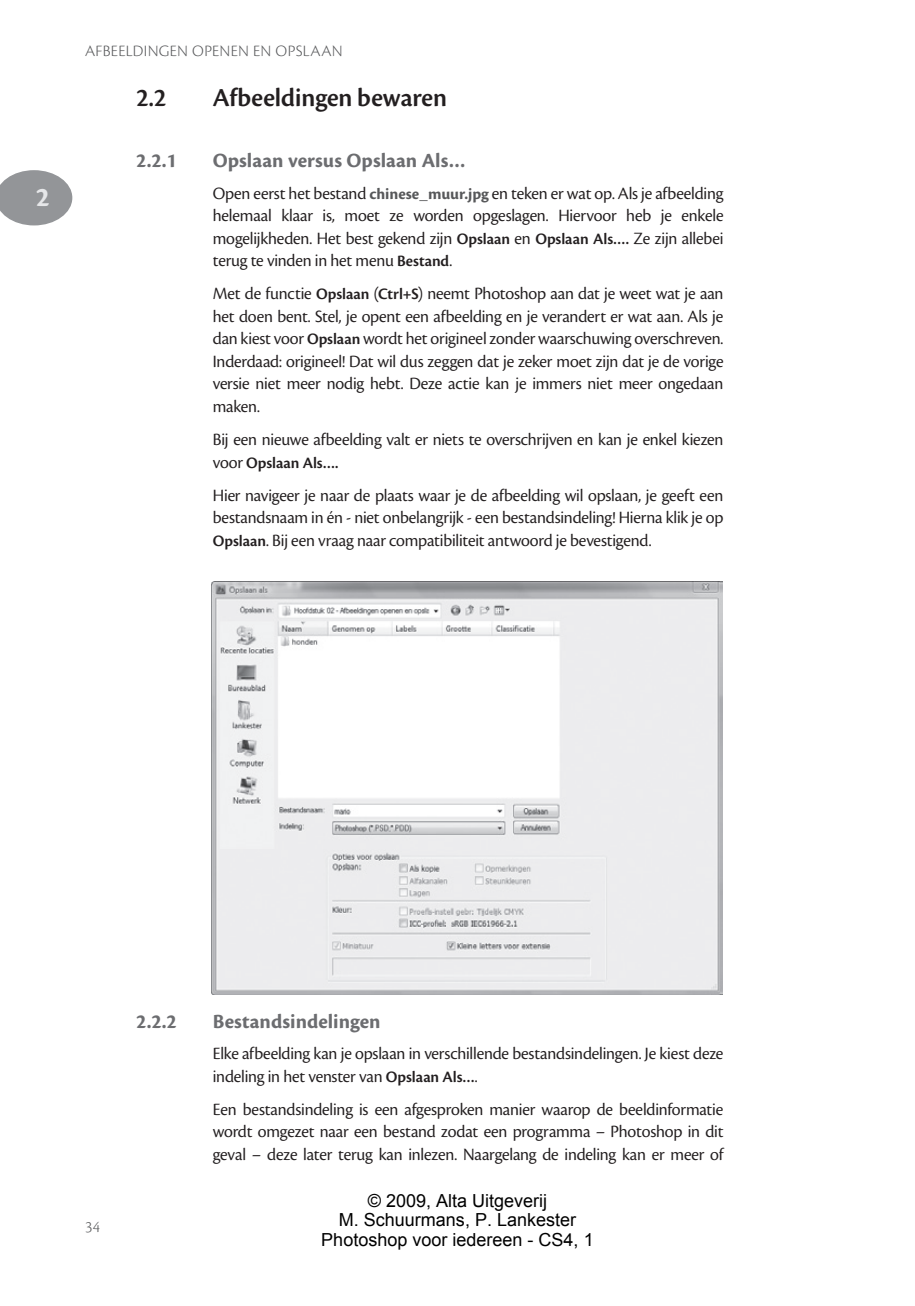
<style>
.page{position:relative;width:915px;height:1306px;background:#fff}
.page>*{position:absolute;margin:0;border:0;box-sizing:border-box;transform-origin:0 0}
.t1{font:700 28.5px "Cronos Pro";color:#e6e7e9}
.t2{font:27px "Cronos Pro Semibold Disp";color:#231f20}
.t3{font:700 21px "Cronos Pro";letter-spacing:.005em;color:#6c6d70}
.t4{font:18px/22.5px "Cronos Pro Disp";letter-spacing:-.01em;color:#231f20;text-align:justify}
.t5{font:18px/19.6px "Arial";color:#000;text-align:center}
.t6{font:300 16.5px "Cronos Pro";letter-spacing:.02em;color:#57585a}
.t7{font:16.5px "Cronos Pro Semibold Subh";letter-spacing:-.005em;color:#231f20}
.s1{font-family:"Cronos Pro";font-weight:700;font-size:16.5px;color:#57585a}
.s2{font-family:"Cronos Pro Semibold Subh";font-size:16.5px}
.s3{font-family:"Cronos Pro Disp";font-size:18px}
</style>
<div class="page">
<svg style="left:0;top:170px;width:72px;height:55px"></svg>
<img style="left:212px;top:581px;width:510px;height:413px">
<h1 class="t1" style="left:36px;top:181px;width:16px">2</h1>
<p class="t6" style="left:85px;top:41px;width:259px">AFBEELDINGEN OPENEN EN OPSLAAN</p>
<h2 class="t2" style="left:136px;top:82px;width:32px">2.2</h2>
<h2 class="t2" style="left:213px;top:82px;width:236px">Afbeeldingen bewaren</h2>
<p class="t3" style="left:136px;top:149px;width:42px">2.2.1</p>
<p class="t3" style="left:213px;top:149px;width:254px">Opslaan versus Opslaan Als…</p>
<p class="t4" style="left:213px;top:182px;width:512px">Open eerst het bestand <span class="s1">chinese_muur.jpg</span> en teken er wat op. Als je afbeelding helemaal klaar is, moet ze worden opgeslagen. Hiervoor heb je enkele mogelijkheden. Het best gekend zijn <span class="s2">Opslaan</span> en <span class="s2">Opslaan Als….</span> Ze zijn allebei terug te vinden in het menu <span class="s2">Bestand</span>.</p>
<p class="t4" style="left:213px;top:282px;width:512px">Met de functie <span class="s2">Opslaan</span> (<span class="s2">Ctrl+S</span>) neemt Photoshop aan dat je weet wat je aan het doen bent. Stel, je opent een afbeelding en je verandert er wat aan. Als je dan kiest voor <span class="s2">Opslaan</span> wordt het origineel zonder waarschuwing overschreven.<br>Inderdaad: origineel! Dat wil dus zeggen dat je zeker moet zijn dat je de vorige versie niet meer nodig hebt. Deze actie kan je immers niet meer ongedaan maken.</p>
<p class="t4" style="left:213px;top:428px;width:512px">Bij een nieuwe afbeelding valt er niets te overschrijven en kan je enkel kiezen</p>
<p class="t7" style="left:213px;top:453px;width:127px"><span class="s3">voor</span> Opslaan Als….</p>
<p class="t4" style="left:213px;top:483px;width:512px">Hier navigeer je naar de plaats waar je de afbeelding wil opslaan, je geeft een bestandsnaam in én - niet onbelangrijk - een bestandsindeling! Hierna klik je op <span class="s2">Opslaan</span>. Bij een vraag naar compatibiliteit antwoord je bevestigend.</p>
<p class="t6" style="left:85px;top:1217px;width:17px">34</p>
<p class="t3" style="left:136px;top:1009px;width:42px">2.2.2</p>
<p class="t3" style="left:213px;top:1009px;width:169px">Bestandsindelingen</p>
<p class="t4" style="left:213px;top:1042px;width:512px">Elke afbeelding kan je opslaan in verschillende bestandsindelingen. Je kiest deze indeling in het venster van <span class="s2">Opslaan Als…</span>.</p>
<p class="t4" style="left:213px;top:1098px;width:512px">Een bestandsindeling is een afgesproken manier waarop de beeldinformatie wordt omgezet naar een bestand zodat een programma – Photoshop in dit geval – deze later terug kan inlezen. Naargelang de indeling kan er meer of</p>
<p class="t5" style="left:321px;top:1190px;width:274px">© 2009, Alta Uitgeverij<br>M. Schuurmans, P. Lankester<br>Photoshop voor iedereen - CS4, 1</p>
</div>
